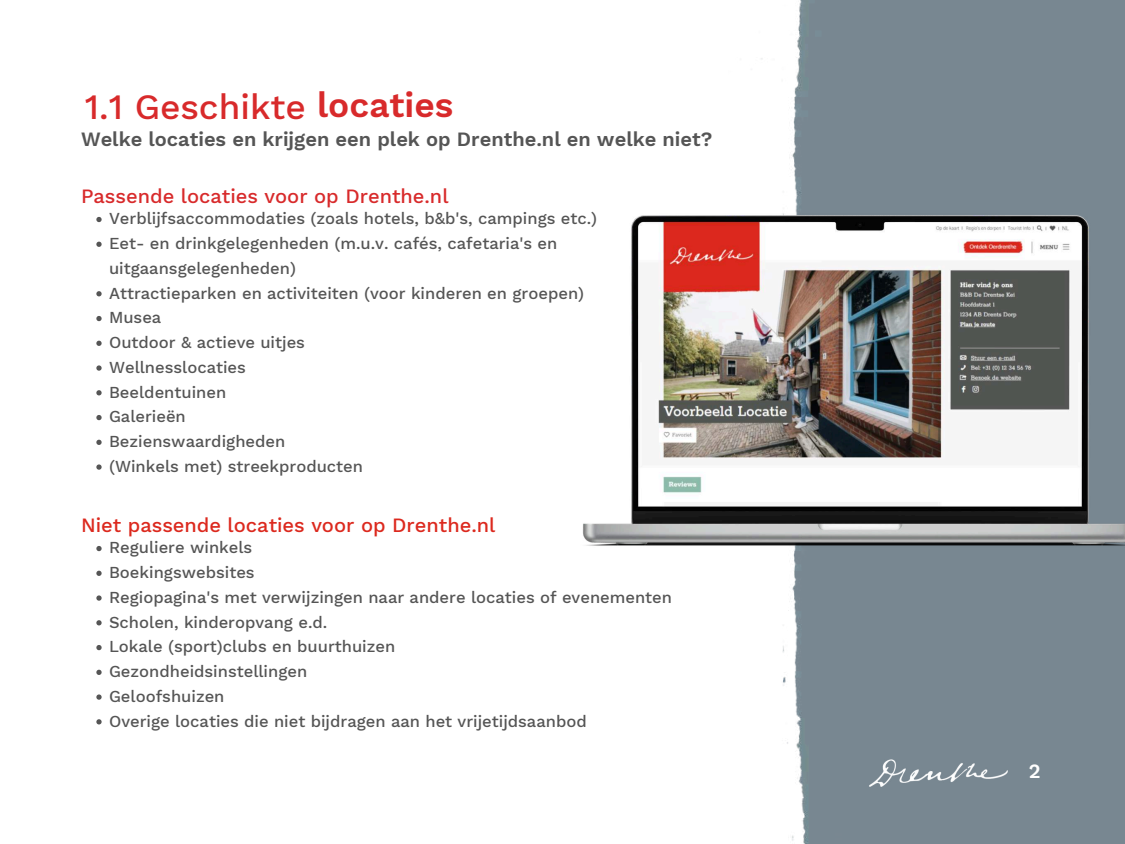
<style>
.page{position:relative;width:1125px;height:844px;background:#fff}
.page>*{position:absolute;margin:0;border:0;box-sizing:border-box;transform-origin:0 0}
.t1{font:500 35.1px "Work Sans";color:#d82a2b}
.t2{font:600 20px "Work Sans";color:#555}
.t3{font:500 20px "Work Sans";color:#dc291e}
.t4{font:500 20px "Work Sans";color:#d82a2b}
.t5{font:600 20px "Work Sans";color:#fff}
.t6{font:500 16.5px/24.8px "Work Sans";color:#555}
.s1{font-weight:600}
</style>
<div class="page">
<img style="left:761px;top:0;width:364px;height:844px">
<svg style="left:96px;top:217px;width:6px;height:5px"></svg>
<svg style="left:96px;top:242px;width:6px;height:5px"></svg>
<svg style="left:96px;top:291px;width:6px;height:5px"></svg>
<svg style="left:96px;top:316px;width:6px;height:5px"></svg>
<svg style="left:96px;top:341px;width:6px;height:5px"></svg>
<svg style="left:96px;top:365px;width:6px;height:6px"></svg>
<svg style="left:96px;top:390px;width:6px;height:5px"></svg>
<svg style="left:96px;top:415px;width:6px;height:5px"></svg>
<svg style="left:96px;top:440px;width:6px;height:5px"></svg>
<svg style="left:96px;top:464px;width:6px;height:6px"></svg>
<svg style="left:96px;top:546px;width:6px;height:5px"></svg>
<svg style="left:96px;top:571px;width:6px;height:5px"></svg>
<svg style="left:96px;top:595px;width:6px;height:6px"></svg>
<svg style="left:96px;top:620px;width:6px;height:5px"></svg>
<svg style="left:96px;top:645px;width:6px;height:5px"></svg>
<svg style="left:96px;top:670px;width:6px;height:5px"></svg>
<svg style="left:96px;top:694px;width:6px;height:6px"></svg>
<svg style="left:96px;top:719px;width:6px;height:5px"></svg>
<img style="left:583px;top:126px;width:542px;height:524px">
<img style="left:869px;top:759px;width:138px;height:27px">
<h1 class="t1" style="left:84px;top:86px;width:371px">1.1 Geschikte <span class="s1">locaties</span></h1>
<p class="t2" style="left:81px;top:128px;width:633px">Welke locaties en krijgen een plek op Drenthe.nl en welke niet?</p>
<p class="t4" style="left:81px;top:184px;width:369px">Passende locaties voor op Drenthe.nl</p>
<p class="t6" style="left:109px;top:206px;width:490px">Verblijfsaccommodaties (zoals hotels, b&amp;b's, campings etc.)<br>Eet- en drinkgelegenheden (m.u.v. cafés, cafetaria's en uitgaansgelegenheden)<br>Attractieparken en activiteiten (voor kinderen en groepen)<br>Musea<br>Outdoor &amp; actieve uitjes<br>Wellnesslocaties<br>Beeldentuinen<br>Galerieën<br>Bezienswaardigheden<br>(Winkels met) streekproducten</p>
<p class="t3" style="left:81px;top:513px;width:416px">Niet passende locaties voor op Drenthe.nl</p>
<p class="t6" style="left:109px;top:535px;width:565px">Reguliere winkels<br>Boekingswebsites<br>Regiopagina's met verwijzingen naar andere locaties of evenementen Scholen, kinderopvang e.d.<br>Lokale (sport)clubs en buurthuizen<br>Gezondheidsinstellingen<br>Geloofshuizen<br>Overige locaties die niet bijdragen aan het vrijetijdsaanbod</p>
<p class="t5" style="left:1029px;top:760px;width:13px">2</p>
</div>
